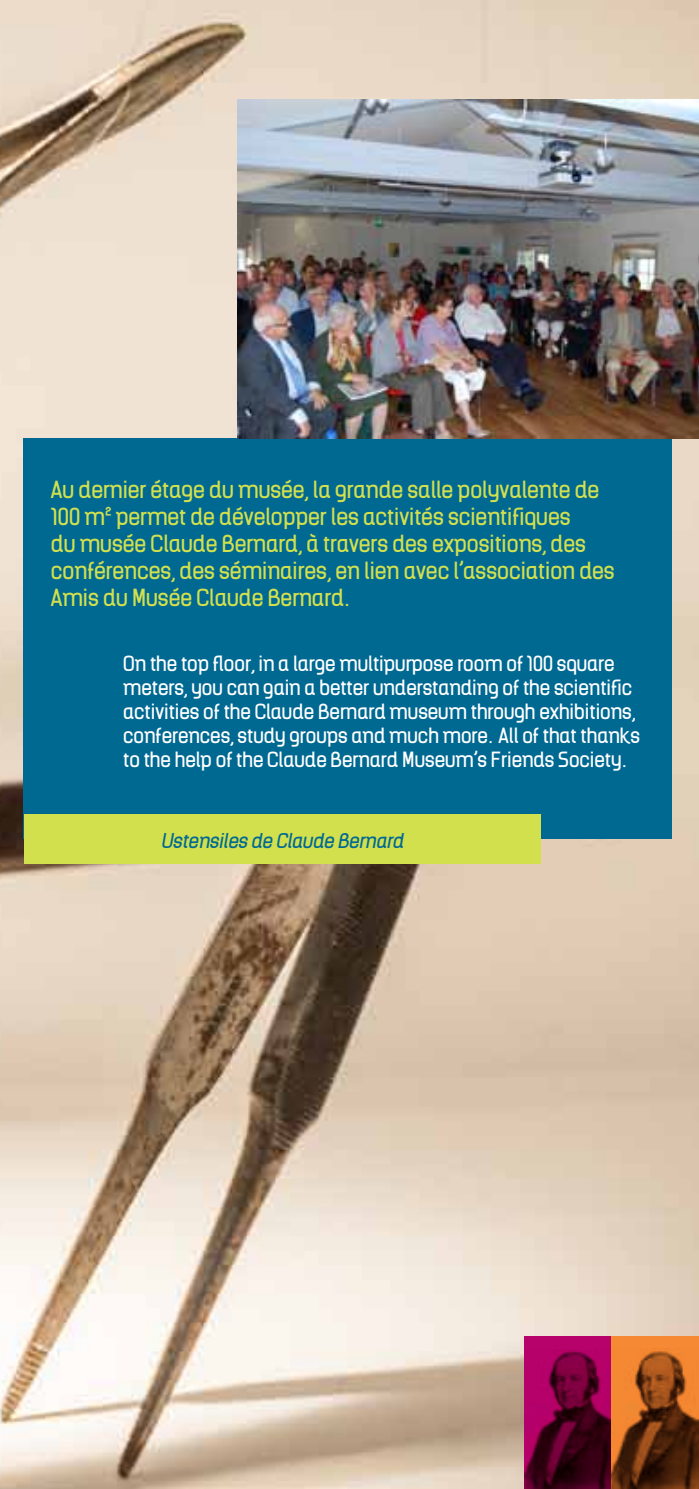
<style>
.page{position:relative;width:699px;height:1489px;background:#fff}
.page>*{position:absolute;margin:0;border:0;box-sizing:border-box;transform-origin:0 0}
.t1{font:22.5px/27px "Kelson";color:#d2e04e}
.t2{font:20px/24px "Kelson";color:#fff}
.t3{font:italic 19.5px "Kelson";color:#006992}
</style>
<div class="page">
<img style="left:0;top:0;width:699px;height:1488px">
<div style="left:24px;top:438px;width:648px;height:401px;background:#006992"></div>
<div style="left:24px;top:814px;width:516px;height:49px;background:#d2e04e"></div>
<img style="left:238px;top:99px;width:461px;height:339px">
<div style="left:524px;top:1336px;width:88px;height:152px;background:#b7016b"></div>
<img style="left:524px;top:1348px;width:88px;height:140px">
<svg style="left:612px;top:1336px;width:87px;height:152px;background:#964f1b"></svg>
<p class="t1" style="left:51px;top:475px;width:565px">Au dernier étage du musée, la grande salle polyvalente de 100 m² permet de développer les activités scientifiques<br>du musée Claude Bernard, à travers des expositions, des conférences, des séminaires, en lien avec l’association des Amis du Musée Claude Bernard.</p>
<p class="t2" style="left:123px;top:651px;width:518px">On the top floor, in a large multipurpose room of 100 square meters, you can gain a better understanding of the scientific activities of the Claude Bernard museum through exhibitions, conferences, study groups and much more. All of that thanks to the help of the Claude Bernard Museum’s Friends Society.</p>
<p class="t3" style="left:161px;top:826px;width:249px">Ustensiles de Claude Bernard</p>
</div>
